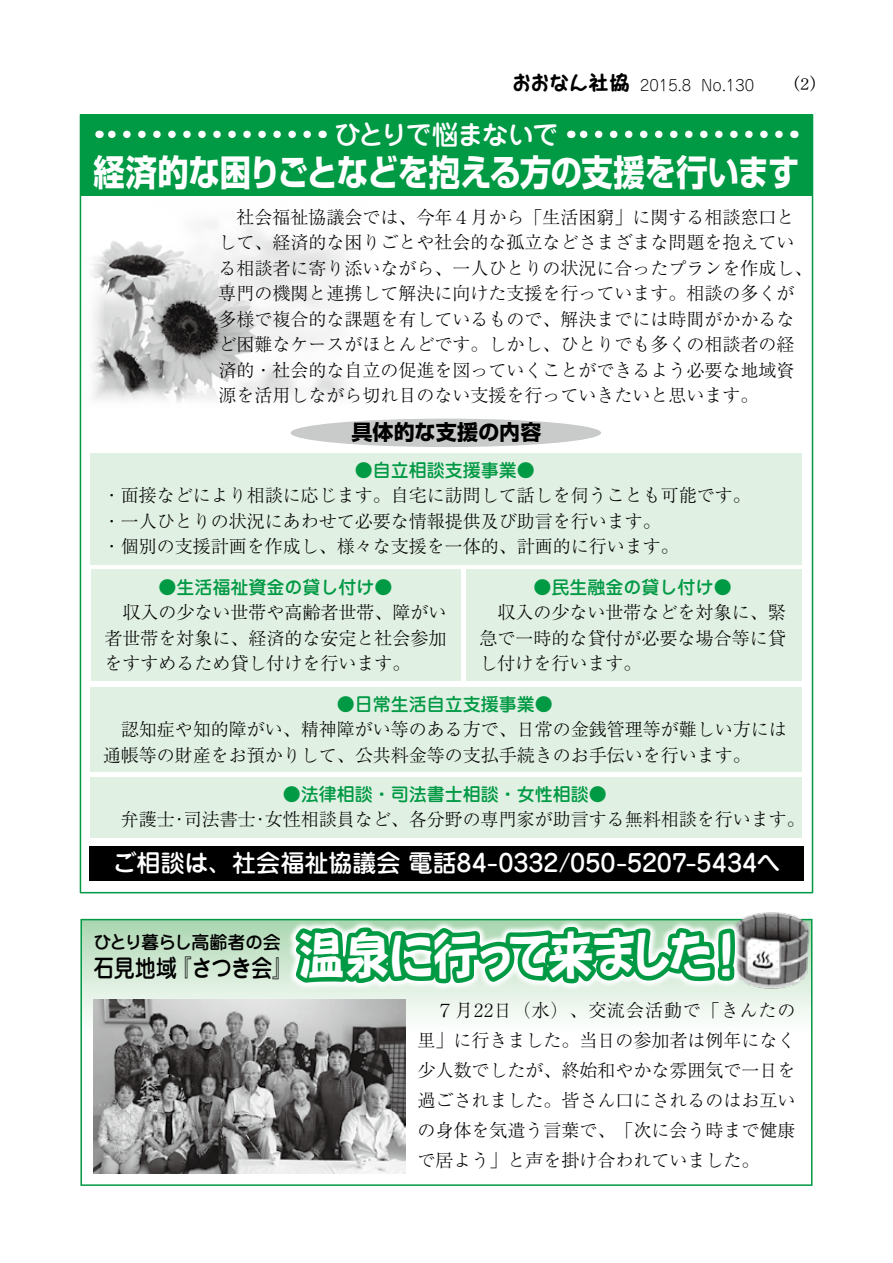
<style>
.page{position:relative;width:893px;height:1263px;background:#fff}
.page>*{position:absolute;margin:0;border:0;box-sizing:border-box;transform-origin:0 0}
.t1{font:52.5px "Yuyu Gothictai EGP Extra SJIS";letter-spacing:-.035em;color:#fff;scale:.9 1}
.t2{font:700 36px "Shin Go Pro";letter-spacing:-.02em;color:#fff;scale:.87 1}
.t3{font:500 27px "Jun 34 Pro";letter-spacing:-.09em;color:#fff}
.t4{font:500 24px "Jun 34 Pro";color:#fff}
.t5{font:500 24px "Jun 34 Pro";letter-spacing:-.025em;color:#000;scale:.87 1}
.t6{font:700 21px "Shin Go Pro";letter-spacing:.005em;color:#000}
.t7{font:21px "id POP FTMARU P";color:#000}
.t8{font:300 18px/25.5px "Ryumin Pro";color:#000}
.t9{font:500 18px "Jun 34 Pro";color:#094}
.t10{font:500 18px "Jun 34 Pro";letter-spacing:-.045em;color:#000}
.t11{font:18px "DFHS Mincho Std W3";color:#000}
.t12{font:300 15px "Jun 101 Pro";color:#000}
</style>
<div class="page">
<div style="left:91px;top:453px;width:711px;height:111px;background:#e0f0e2"></div>
<div style="left:91px;top:687px;width:711px;height:84px;background:#e0f0e2"></div>
<div style="left:91px;top:777px;width:711px;height:60px;background:#e0f0e2"></div>
<div style="left:91px;top:570px;width:369px;height:111px;background:#e0f0e2"></div>
<div style="left:467px;top:570px;width:335px;height:111px;background:#e0f0e2"></div>
<img style="left:91px;top:222px;width:259px;height:181px">
<div style="left:291px;top:419px;width:310px;height:28px;background:#c9caca;border-radius:50%"></div>
<svg style="left:83px;top:922px;width:726px;height:252px"></svg>
<div style="left:80px;top:919px;width:732px;height:267px;border:2px solid #094"></div>
<div style="left:80px;top:115px;width:732px;height:81px;background:#094"></div>
<div style="left:89px;top:846px;width:714px;height:35px;background:#000"></div>
<img style="left:93px;top:999px;width:313px;height:174px">
<img style="left:728px;top:912px;width:82px;height:81px">
<svg style="left:288px;top:919px;width:455px;height:72px;background:#64b582"></svg>
<svg style="left:288px;top:922px;width:452px;height:87px;background:#76c597"></svg>
<svg style="left:108px;top:131px;width:199px;height:7px"></svg>
<svg style="left:579px;top:131px;width:200px;height:7px"></svg>
<p class="t7" style="left:512px;top:72px;width:119px">おおなん社協</p>
<h3 class="t3" style="left:334px;top:113px;width:226px">ひとりで悩まないで</h3>
<p class="t12" style="left:640px;top:74px;width:53px">2015.8</p>
<p class="t12" style="left:701px;top:74px;width:55px">No.130</p>
<p class="t11" style="left:782px;top:73px;width:47px">) (2</p>
<h2 class="t2" style="left:93px;top:143px;width:813px">経済的な困りごとなどを抱える方の支援を行います</h2>
<p class="t8" style="left:218px;top:203px;width:596px">　社会福祉協議会では、今年４月から「生活困窮」に関する相談窓口として、経済的な困りごとや社会的な孤立などさまざまな問題を抱えている相談者に寄り添いながら、一人ひとりの状況に合ったプランを作成し、専門の機関と連携して解決に向けた支援を行っています。相談の多くが多様で複合的な課題を有しているもので、解決までには時間がかかるなど困難なケースがほとんどです。しかし、ひとりでも多くの相談者の経済的・社会的な自立の促進を図っていくことができるよう必要な地域資源を活用しながら切れ目のない支援を行っていきたいと思います。</p>
<p class="t6" style="left:352px;top:415px;width:191px">具体的な支援の内容</p>
<p class="t9" style="left:355px;top:456px;width:181px">●自立相談支援事業●</p>
<p class="t8" style="left:103px;top:481px;width:649px">・面接などにより相談に応じます。自宅に訪問して話しを伺うことも可能です。・一人ひとりの状況にあわせて必要な情報提供及び助言を行います。<br>・個別の支援計画を作成し、様々な支援を一体的、計画的に行います。</p>
<p class="t9" style="left:158px;top:573px;width:235px">●生活福祉資金の貸し付け●</p>
<p class="t8" style="left:104px;top:598px;width:343px;text-align:justify">　収入の少ない世帯や高齢者世帯、障がい者世帯を対象に、経済的な安定と社会参加をすすめるため貸し付けを行います。</p>
<p class="t9" style="left:534px;top:573px;width:199px">●民生融金の貸し付け●</p>
<p class="t8" style="left:480px;top:598px;width:307px;text-align:justify">　収入の少ない世帯などを対象に、緊急で一時的な貸付が必要な場合等に貸し付けを行います。</p>
<p class="t9" style="left:337px;top:690px;width:217px">●日常生活自立支援事業●</p>
<p class="t8" style="left:103px;top:715px;width:686px">　認知症や知的障がい、精神障がい等のある方で、日常の金銭管理等が難しい方には通帳等の財産をお預かりして、公共料金等の支払手続きのお手伝いを行います。</p>
<p class="t9" style="left:283px;top:780px;width:325px">●法律相談・司法書士相談・女性相談●</p>
<p class="t8" style="left:103px;top:805px;width:704px">　弁護士･司法書士･女性相談員など、各分野の専門家が助言する無料相談を行います。</p>
<h3 class="t4" style="left:113px;top:844px;width:669px">ご相談は、社会福祉協議会電話84-0332/050-5207-5434へ</h3>
<h1 class="t1" style="left:298px;top:929px;width:463px">温泉に行って来ました</h1>
<p class="t10" style="left:93px;top:928px;width:189px">ひとり暮らし高齢者の会</p>
<h1 class="t1" style="left:703px;top:929px;width:54px">!</h1>
<h3 class="t5" style="left:93px;top:949px;width:97px">石見地域</h3>
<h3 class="t5" style="left:171px;top:949px;width:142px">『さつき会』</h3>
<p class="t8" style="left:417px;top:993px;width:379px;line-height:30px;text-align:justify">　７月22日（水）、交流会活動で「きんたの里」に行きました。当日の参加者は例年になく少人数でしたが、終始和やかな雰囲気で一日を過ごされました。皆さん口にされるのはお互いの身体を気遣う言葉で、「次に会う時まで健康で居よう」と声を掛け合われていました。</p>
</div>
